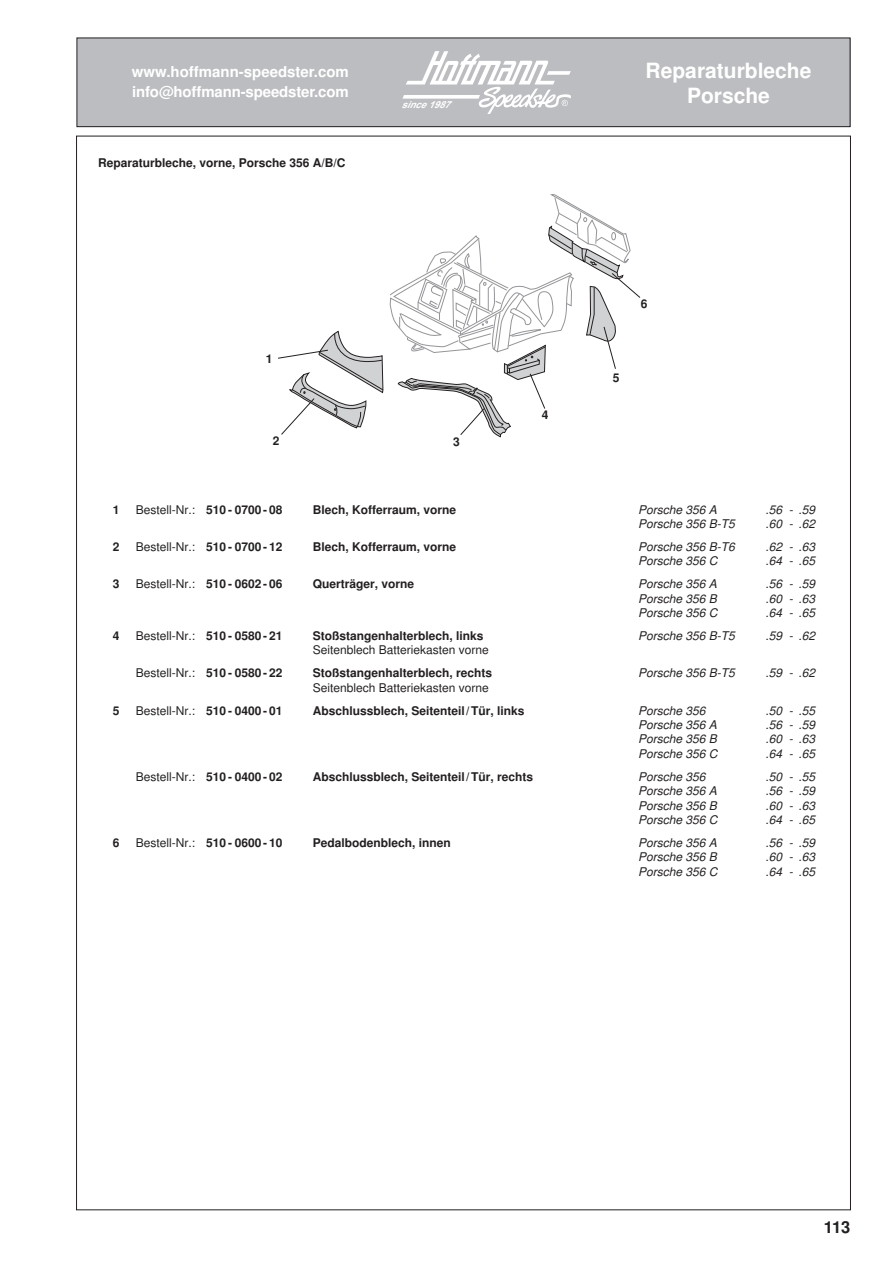
<style>
.page{position:relative;width:893px;height:1263px;background:#fff}
.page>*{position:absolute;margin:0;border:0;box-sizing:border-box;transform-origin:0 0}
.t1{font:700 21px "Helvetica";color:#fff}
.t2{font:700 16.5px "Helvetica";color:#231f20}
.t3{font:700 15px/20.1px "Helvetica";letter-spacing:-.01em;color:#fff}
.t4{font:italic 12px "Helvetica";color:#231f20}
.t5{font:700 12px "Helvetica";color:#231f20}
.t6{font:12px "Helvetica";color:#231f20}
.t7{font:italic 700 9.6px "Arial";color:#fff}
.s1{font-weight:700}
</style>
<div class="page">
<div style="left:77px;top:38px;width:773px;height:89px;background:#bcbdc0"></div>
<div style="left:77px;top:38px;width:773px;height:89px;border:1px solid #231f20"></div>
<svg style="left:402px;top:51px;width:169px;height:62px"></svg>
<svg style="left:278px;top:194px;width:362px;height:244px"></svg>
<p class="t3" style="left:132px;top:62px;width:218px">www.hoffmann-speedster.com info@hoffmann-speedster.com</p>
<h1 class="t1" style="left:646px;top:58px;width:167px">Reparaturbleche</h1>
<p class="t7" style="left:401px;top:97px;width:56px">since1987</p>
<h1 class="t1" style="left:687px;top:83px;width:84px">Porsche</h1>
<p class="t5" style="left:98px;top:155px;width:249px">Reparaturbleche, vorne, Porsche 356 A/B/C</p>
<p class="t5" style="left:266px;top:351px;width:8px">1</p>
<p class="t5" style="left:273px;top:433px;width:8px">2</p>
<p class="t5" style="left:453px;top:435px;width:8px">3</p>
<p class="t5" style="left:542px;top:408px;width:8px">4</p>
<p class="t5" style="left:641px;top:296px;width:8px">6</p>
<p class="t5" style="left:613px;top:370px;width:8px">5</p>
<p class="t5" style="left:113px;top:502px;width:8px">1</p>
<p class="t6" style="left:136px;top:502px;width:148px">Bestell-Nr.: <span class="s1">510 - 0700 - 08</span></p>
<p class="t5" style="left:313px;top:502px;width:145px">Blech, Kofferraum, vorne</p>
<p class="t4" style="left:638px;top:502px;width:80px">Porsche 356 A</p>
<p class="t4" style="left:765px;top:502px;width:51px">.56 - .59</p>
<p class="t4" style="left:638px;top:517px;width:98px">Porsche 356 B-T5</p>
<p class="t4" style="left:765px;top:517px;width:51px">.60 - .62</p>
<p class="t5" style="left:113px;top:540px;width:8px">2</p>
<p class="t6" style="left:136px;top:540px;width:148px">Bestell-Nr.: <span class="s1">510 - 0700 - 12</span></p>
<p class="t5" style="left:313px;top:540px;width:145px">Blech, Kofferraum, vorne</p>
<p class="t4" style="left:638px;top:540px;width:98px">Porsche 356 B-T6</p>
<p class="t4" style="left:765px;top:540px;width:51px">.62 - .63</p>
<p class="t4" style="left:638px;top:554px;width:81px">Porsche 356 C</p>
<p class="t4" style="left:765px;top:554px;width:51px">.64 - .65</p>
<p class="t5" style="left:113px;top:577px;width:8px">3</p>
<p class="t6" style="left:136px;top:577px;width:148px">Bestell-Nr.: <span class="s1">510 - 0602 - 06</span></p>
<p class="t5" style="left:313px;top:577px;width:103px">Querträger, vorne</p>
<p class="t4" style="left:638px;top:577px;width:80px">Porsche 356 A</p>
<p class="t4" style="left:765px;top:577px;width:51px">.56 - .59</p>
<p class="t4" style="left:638px;top:591px;width:80px">Porsche 356 B</p>
<p class="t4" style="left:765px;top:591px;width:51px">.60 - .63</p>
<p class="t4" style="left:638px;top:606px;width:81px">Porsche 356 C</p>
<p class="t4" style="left:765px;top:606px;width:51px">.64 - .65</p>
<p class="t5" style="left:113px;top:629px;width:8px">4</p>
<p class="t6" style="left:136px;top:629px;width:148px">Bestell-Nr.: <span class="s1">510 - 0580 - 21</span></p>
<p class="t5" style="left:313px;top:629px;width:172px">Stoßstangenhalterblech, links</p>
<p class="t4" style="left:638px;top:629px;width:98px">Porsche 356 B-T5</p>
<p class="t4" style="left:765px;top:629px;width:51px">.59 - .62</p>
<p class="t6" style="left:313px;top:643px;width:178px">Seitenblech Batteriekasten vorne</p>
<p class="t6" style="left:136px;top:666px;width:148px">Bestell-Nr.: <span class="s1">510 - 0580 - 22</span></p>
<p class="t5" style="left:313px;top:666px;width:181px">Stoßstangenhalterblech, rechts</p>
<p class="t4" style="left:638px;top:666px;width:98px">Porsche 356 B-T5</p>
<p class="t4" style="left:765px;top:666px;width:51px">.59 - .62</p>
<p class="t6" style="left:313px;top:680px;width:178px">Seitenblech Batteriekasten vorne</p>
<p class="t5" style="left:113px;top:703px;width:8px">5</p>
<p class="t6" style="left:136px;top:703px;width:148px">Bestell-Nr.: <span class="s1">510 - 0400 - 01</span></p>
<p class="t5" style="left:313px;top:703px;width:213px">Abschlussblech, Seitenteil/Tür, links</p>
<p class="t4" style="left:638px;top:703px;width:69px">Porsche 356</p>
<p class="t4" style="left:765px;top:703px;width:51px">.50 - .55</p>
<p class="t4" style="left:638px;top:718px;width:80px">Porsche 356 A</p>
<p class="t4" style="left:765px;top:718px;width:51px">.56 - .59</p>
<p class="t4" style="left:638px;top:732px;width:80px">Porsche 356 B</p>
<p class="t4" style="left:765px;top:732px;width:51px">.60 - .63</p>
<p class="t4" style="left:638px;top:746px;width:81px">Porsche 356 C</p>
<p class="t4" style="left:765px;top:746px;width:51px">.64 - .65</p>
<p class="t6" style="left:136px;top:769px;width:148px">Bestell-Nr.: <span class="s1">510 - 0400 - 02</span></p>
<p class="t5" style="left:313px;top:769px;width:222px">Abschlussblech, Seitenteil/Tür, rechts</p>
<p class="t4" style="left:638px;top:769px;width:69px">Porsche 356</p>
<p class="t4" style="left:765px;top:769px;width:51px">.50 - .55</p>
<p class="t4" style="left:638px;top:784px;width:80px">Porsche 356 A</p>
<p class="t4" style="left:765px;top:784px;width:51px">.56 - .59</p>
<p class="t4" style="left:638px;top:798px;width:80px">Porsche 356 B</p>
<p class="t4" style="left:765px;top:798px;width:51px">.60 - .63</p>
<p class="t4" style="left:638px;top:813px;width:81px">Porsche 356 C</p>
<p class="t4" style="left:765px;top:813px;width:51px">.64 - .65</p>
<p class="t5" style="left:113px;top:835px;width:8px">6</p>
<p class="t6" style="left:136px;top:835px;width:148px">Bestell-Nr.: <span class="s1">510 - 0600 - 10</span></p>
<p class="t5" style="left:313px;top:835px;width:140px">Pedalbodenblech, innen</p>
<p class="t4" style="left:638px;top:835px;width:80px">Porsche 356 A</p>
<p class="t4" style="left:765px;top:835px;width:51px">.56 - .59</p>
<p class="t4" style="left:638px;top:850px;width:80px">Porsche 356 B</p>
<p class="t4" style="left:765px;top:850px;width:51px">.60 - .63</p>
<p class="t4" style="left:638px;top:864px;width:81px">Porsche 356 C</p>
<p class="t4" style="left:765px;top:864px;width:51px">.64 - .65</p>
<h2 class="t2" style="left:824px;top:1217px;width:28px">113</h2>
</div>
